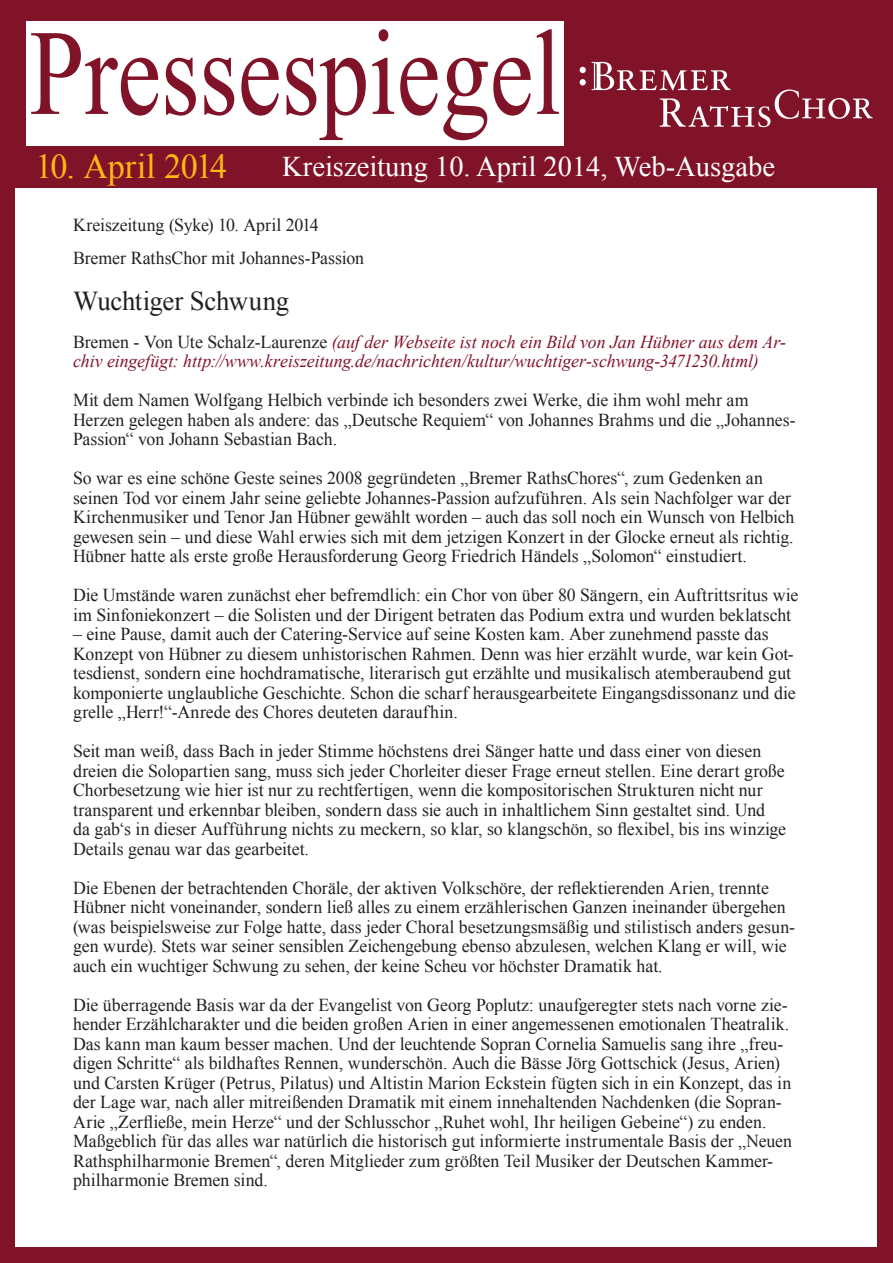
<style>
.page{position:relative;width:893px;height:1263px;background:#fff}
.page>*{position:absolute;margin:0;border:0;box-sizing:border-box;transform-origin:0 0}
.t1{font:121.95px "Times New Roman";color:#811329;scale:.81 1}
.t2{font:34.8px "Times New Roman";letter-spacing:-.01em;color:#fcb814}
.t3{font:28.5px "Times New Roman";color:#fff}
.t4{font:27.3px "Times New Roman";letter-spacing:-.015em;color:#231f20}
.t5{font:18.15px/19.5px "Times New Roman";color:#231f20}
.t6{font:italic 18.15px/19.5px "Times New Roman";color:#811329}
.s1{font-style:normal;color:#231f20}
</style>
<div class="page">
<div style="left:1px;top:1px;width:891px;height:1261px;background:#811329"></div>
<div style="left:16px;top:188px;width:861px;height:1059px;background:#fff"></div>
<div style="left:564px;top:55px;width:329px;height:80px;background:#811329"></div>
<svg style="left:580px;top:67px;width:6px;height:19px"></svg>
<svg style="left:592px;top:62px;width:280px;height:65px"></svg>
<div style="left:26px;top:21px;width:538px;height:124px;background:#fff"></div>
<h1 class="t1" style="left:30px;top:-9px;width:657px">Pressespiegel</h1>
<h2 class="t2" style="left:35px;top:143px;width:193px">10. April 2014</h2>
<h3 class="t3" style="left:282px;top:147px;width:494px">Kreiszeitung 10. April 2014, Web-Ausgabe</h3>
<p class="t5" style="left:73px;top:208px;width:293px;line-height:33px">Kreiszeitung (Syke) 10. April 2014<br>Bremer RathsChor mit Johannes-Passion</p>
<h3 class="t4" style="left:73px;top:283px;width:218px">Wuchtiger Schwung</h3>
<p class="t6" style="left:73px;top:331px;width:715px"><span class="s1">Bremen - Von Ute Schalz-Laurenze</span> (auf der Webseite ist noch ein Bild von Jan Hübner aus dem Ar&shy;chiv eingefügt: http://www.kreiszeitung.de/nachrichten/kultur/wuchtiger-schwung-3471230.html)</p>
<p class="t5" style="left:73px;top:390px;width:724px">Mit dem Namen Wolfgang Helbich verbinde ich besonders zwei Werke, die ihm wohl mehr am<br>Herzen gelegen haben als andere: das „Deutsche Requiem“ von Johannes Brahms und die „Johannes-<br>Passion“ von Johann Sebastian Bach.</p>
<p class="t5" style="left:73px;top:468px;width:723px">So war es eine schöne Geste seines 2008 gegründeten „Bremer RathsChores“, zum Gedenken an seinen Tod vor einem Jahr seine geliebte Johannes-Passion aufzuführen. Als sein Nachfolger war der Kirchenmusiker und Tenor Jan Hübner gewählt worden – auch das soll noch ein Wunsch von Helbich gewesen sein – und diese Wahl erwies sich mit dem jetzigen Konzert in der Glocke erneut als richtig.<br>Hübner hatte als erste große Herausforderung Georg Friedrich Händels „Solomon“ einstudiert.</p>
<p class="t5" style="left:73px;top:585px;width:727px">Die Umstände waren zunächst eher befremdlich: ein Chor von über 80 Sängern, ein Auftrittsritus wie im Sinfoniekonzert – die Solisten und der Dirigent betraten das Podium extra und wurden beklatscht</p>
<p class="t5" style="left:73px;top:624px;width:724px">– eine Pause, damit auch der Catering-Service auf seine Kosten kam. Aber zunehmend passte das Konzept von Hübner zu diesem unhistorischen Rahmen. Denn was hier erzählt wurde, war kein Got&shy;tesdienst, sondern eine hochdramatische, literarisch gut erzählte und musikalisch atemberaubend gut komponierte unglaubliche Geschichte. Schon die scharf herausgearbeitete Eingangsdissonanz und die grelle „Herr!“-Anrede des Chores deuteten daraufhin.</p>
<p class="t5" style="left:73px;top:741px;width:715px">Seit man weiß, dass Bach in jeder Stimme höchstens drei Sänger hatte und dass einer von diesen dreien die Solopartien sang, muss sich jeder Chorleiter dieser Frage erneut stellen. Eine derart große Chorbesetzung wie hier ist nur zu rechtfertigen, wenn die kompositorischen Strukturen nicht nur transparent und erkennbar bleiben, sondern dass sie auch in inhaltlichem Sinn gestaltet sind. Und da gab‘s in dieser Aufführung nichts zu meckern, so klar, so klangschön, so flexibel, bis ins winzige Details genau war das gearbeitet.</p>
<p class="t5" style="left:73px;top:878px;width:724px">Die Ebenen der betrachtenden Choräle, der aktiven Volkschöre, der reflektierenden Arien, trennte Hübner nicht voneinander, sondern ließ alles zu einem erzählerischen Ganzen ineinander übergehen (was beispielsweise zur Folge hatte, dass jeder Choral besetzungsmsäßig und stilistisch anders gesun&shy;gen wurde). Stets war seiner sensiblen Zeichengebung ebenso abzulesen, welchen Klang er will, wie auch ein wuchtiger Schwung zu sehen, der keine Scheu vor höchster Dramatik hat.</p>
<p class="t5" style="left:73px;top:994px;width:721px">Die überragende Basis war da der Evangelist von Georg Poplutz: unaufgeregter stets nach vorne zie&shy;hender Erzählcharakter und die beiden großen Arien in einer angemessenen emotionalen Theatralik.<br>Das kann man kaum besser machen. Und der leuchtende Sopran Cornelia Samuelis sang ihre „freu&shy;digen Schritte“ als bildhaftes Rennen, wunderschön. Auch die Bässe Jörg Gottschick (Jesus, Arien) und Carsten Krüger (Petrus, Pilatus) und Altistin Marion Eckstein fügten sich in ein Konzept, das in der Lage war, nach aller mitreißenden Dramatik mit einem innehaltenden Nachdenken (die Sopran-Arie „Zerfließe, mein Herze“ und der Schlusschor „Ruhet wohl, Ihr heiligen Gebeine“) zu enden.<br>Maßgeblich für das alles war natürlich die historisch gut informierte instrumentale Basis der „Neuen Rathsphilharmonie Bremen“, deren Mitglieder zum größten Teil Musiker der Deutschen Kammer&shy;philharmonie Bremen sind.</p>
</div>
